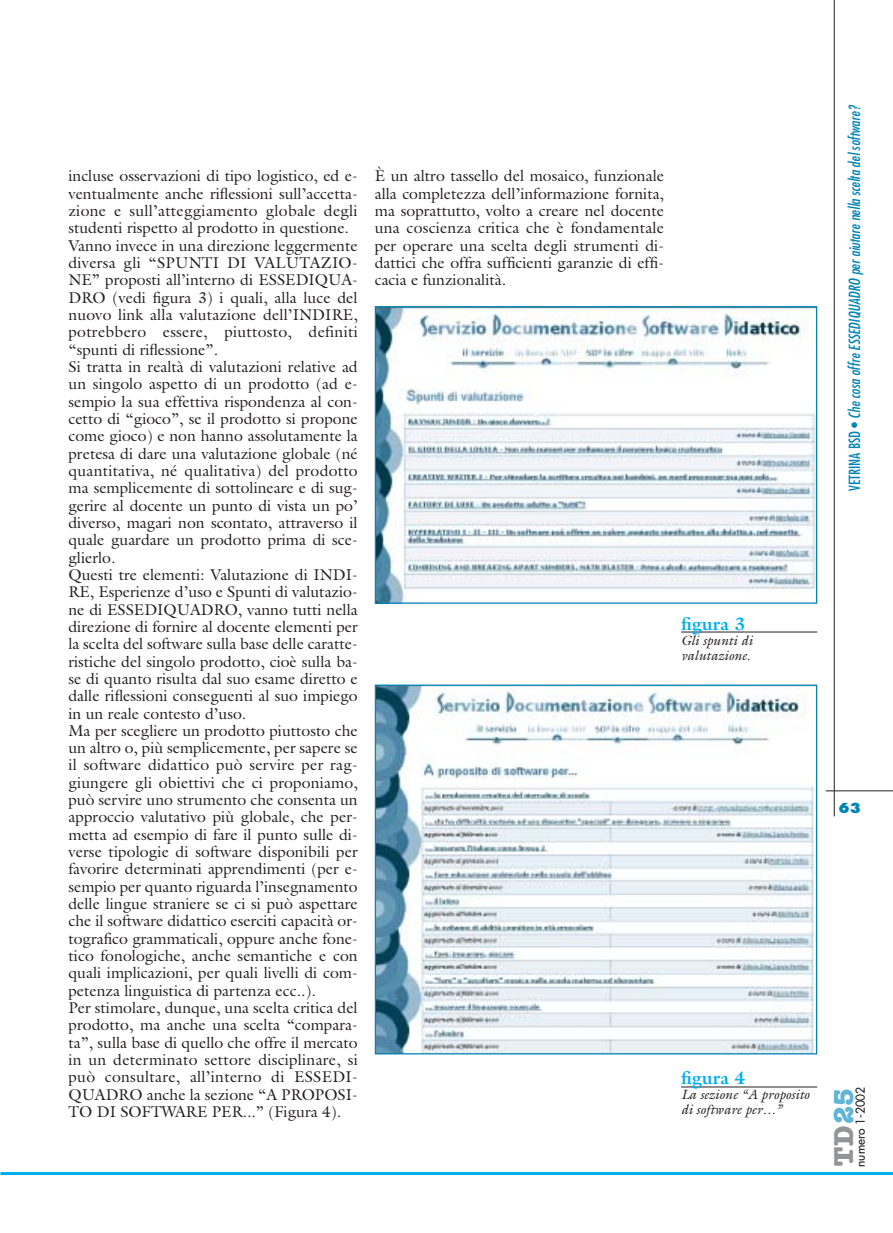
<style>
.page{position:relative;width:893px;height:1233px;background:#fff}
.page>*{position:absolute;margin:0;border:0;box-sizing:border-box;transform-origin:0 0}
.t1{font:700 27.45px "American Typewriter";color:#939497}
.t2{font:700 18px "Galliard";color:#00adef}
.t3{font:15.75px/17.2px "Galliard";color:#231f1f}
.t4{font:italic condensed 15px "Futura";color:#0084b6}
.t5{font:italic 13.5px/15px "Galliard";color:#231f1f}
.t6{font:800 13.5px "Futura";color:#0084b6}
.t7{font:12px "Futura";color:#231f1f}
.s1{font-style:normal}
.s2{color:#5fb4d7}
</style>
<div class="page">
<hr style="left:0;top:1172px;width:892px;height:3px;background:#00adef">
<hr style="left:825px;top:790px;width:67px;height:1px;background:#231f1f">
<hr style="left:833px;top:0;width:1px;height:816px;background:#231f1f">
<hr style="left:681px;top:632px;width:136px;height:1px;background:#231f1f">
<img style="left:377px;top:308px;width:438px;height:294px">
<div style="left:375px;top:306px;width:442px;height:298px;border:1px solid #0084b6"></div>
<img style="left:377px;top:687px;width:438px;height:365px">
<hr style="left:681px;top:1087px;width:136px;height:1px;background:#231f1f">
<p class="t3" style="left:68px;top:169px;width:291px">incluse osservazioni di tipo logistico, ed e&shy;ventualmente anche riflessioni sull’accetta&shy;zione e sull’atteggiamento globale degli studenti rispetto al prodotto in questione.<br>Vanno invece in una direzione leggermente diversa gli “SPUNTI DI VALUTAZIO-NE” proposti all’interno di ESSEDIQUA-DRO (vedi figura 3) i quali, alla luce del nuovo link alla valutazione dell’INDIRE, potrebbero essere, piuttosto, definiti “spunti di riflessione”.<br>Si tratta in realtà di valutazioni relative ad un singolo aspetto di un prodotto (ad e&shy;sempio la sua effettiva rispondenza al con&shy;cetto di “gioco”, se il prodotto si propone come gioco) e non hanno assolutamente la pretesa di dare una valutazione globale (né quantitativa, né qualitativa) del prodotto ma semplicemente di sottolineare e di sug&shy;gerire al docente un punto di vista un po’ diverso, magari non scontato, attraverso il quale guardare un prodotto prima di sce&shy;glierlo.<br>Questi tre elementi: Valutazione di INDI-RE, Esperienze d’uso e Spunti di valutazio&shy;ne di ESSEDIQUADRO, vanno tutti nella direzione di fornire al docente elementi per la scelta del software sulla base delle caratte&shy;ristiche del singolo prodotto, cioè sulla ba&shy;se di quanto risulta dal suo esame diretto e dalle riflessioni conseguenti al suo impiego in un reale contesto d’uso.<br>Ma per scegliere un prodotto piuttosto che un altro o, più semplicemente, per sapere se il software didattico può servire per rag&shy;giungere gli obiettivi che ci proponiamo, può servire uno strumento che consenta un approccio valutativo più globale, che per&shy;metta ad esempio di fare il punto sulle di&shy;verse tipologie di software disponibili per favorire determinati apprendimenti (per e&shy;sempio per quanto riguarda l’insegnamento delle lingue straniere se ci si può aspettare che il software didattico eserciti capacità or&shy;tografico grammaticali, oppure anche fone&shy;tico fonologiche, anche semantiche e con quali implicazioni, per quali livelli di com&shy;petenza linguistica di partenza ecc..).<br>Per stimolare, dunque, una scelta critica del prodotto, ma anche una scelta “compara&shy;ta”, sulla base di quello che offre il mercato in un determinato settore disciplinare, si può consultare, all’interno di ESSEDI-QUADRO anche la sezione “A PROPOSI-TO DI SOFTWARE PER...” (Figura 4).</p>
<p class="t3" style="left:375px;top:169px;width:291px;text-align:justify">È un altro tassello del mosaico, funzionale alla completezza dell’informazione fornita, ma soprattutto, volto a creare nel docente una coscienza critica che è fondamentale per operare una scelta degli strumenti di&shy;dattici che offra sufficienti garanzie di effi&shy;cacia e funzionalità.</p>
<p class="t2" style="left:681px;top:617px;width:66px">figura 3</p>
<p class="t5" style="left:681px;top:634px;width:73px">Gli spunti di valutazione.</p>
<p class="t2" style="left:681px;top:1072px;width:66px">figura 4</p>
<p class="t5" style="left:681px;top:1089px;width:130px">La sezione “A proposito di software per…”</p>
<p class="t4" style="left:847px;top:491px;width:388px;rotate:-90deg"><span class="s1">VETRINA BSD •</span> Che cosa offre ESSEDIQUADRO per aiutare nella scelta del software?</p>
<p class="t6" style="left:838px;top:802px;width:24px">63</p>
<h1 class="t1" style="left:834px;top:1166px;width:79px;rotate:-90deg">TD<span class="s2">25</span></h1>
<p class="t7" style="left:854px;top:1167px;width:82px;rotate:-90deg">numero 1-2002</p>
</div>
